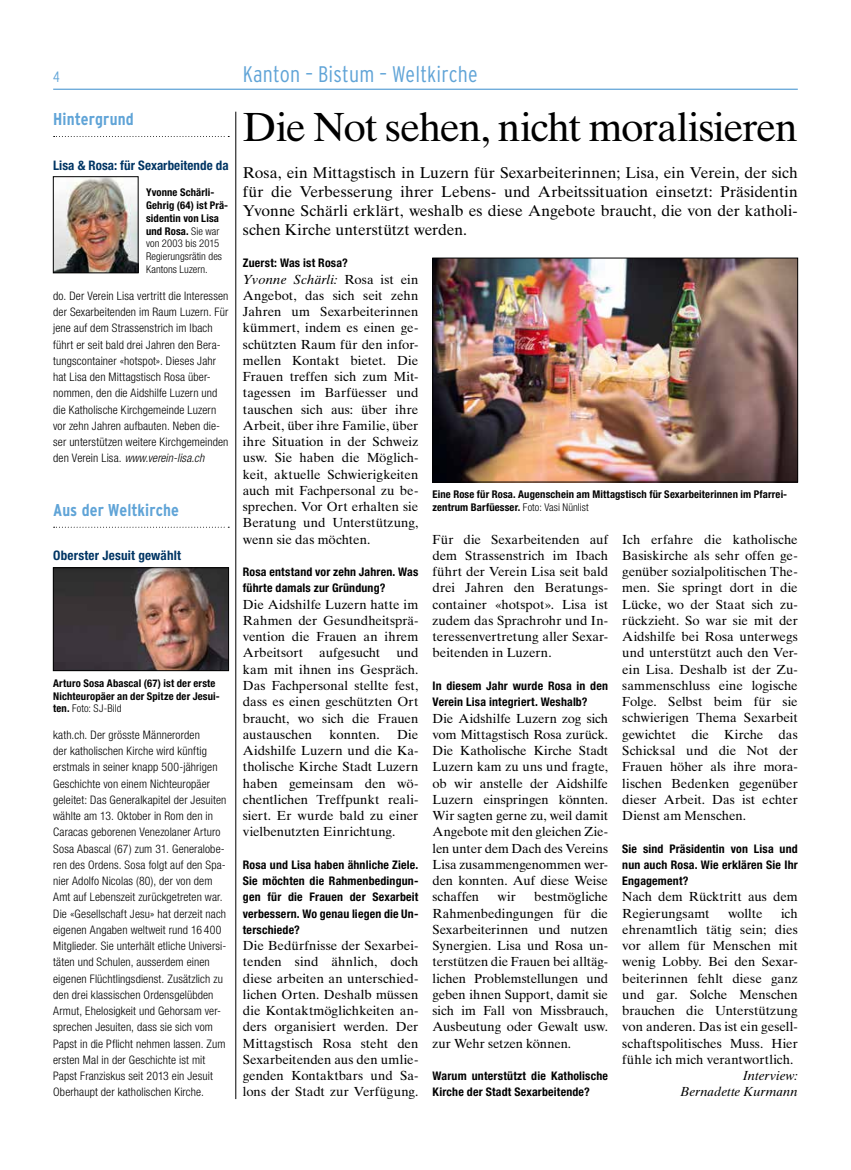
<style>
.page{position:relative;width:851px;height:1170px;background:#fff}
.page>*{position:absolute;margin:0;border:0;box-sizing:border-box;transform-origin:0 0}
.t1{font:40.62px "Times Ten LT Std";letter-spacing:-.035em;color:#000}
.t2{font:300 condensed 22.5px "Interstate";letter-spacing:.01em;color:#60a4d7}
.t3{font:700 condensed 17.12px "Interstate";letter-spacing:.005em;color:#60a4d7}
.t4{font:15.62px/18.8px "Times Ten LT Std";letter-spacing:-.005em;color:#000;text-align:justify}
.t5{font:300 condensed 15px "Interstate";color:#60a4d7}
.t6{font:13.12px/16.2px "Times Ten LT Std";letter-spacing:-.005em;color:#000;text-align:justify}
.t7{font:700 condensed 13.12px "Helvetica Neue LT Std";letter-spacing:.01em;color:#003564}
.t8{font:italic 13.12px/16.2px "Times Ten LT Std";color:#000;text-align:right}
.t9{font:700 condensed 11.88px/16.2px "Helvetica Neue LT Std";letter-spacing:.015em;color:#000}
.t10{font:300 condensed 11.75px/16.2px "Helvetica Neue LT Std";letter-spacing:.01em;color:#000}
.t11{font:700 condensed 10.62px/12.8px "Helvetica Neue LT Std";letter-spacing:.015em;color:#000}
.s1{font-style:italic}
.s2{font-weight:300}
</style>
<div class="page">
<hr style="left:235px;top:112px;width:1px;height:986px;background:#000">
<hr style="left:53px;top:89px;width:744px;height:1px;background:#60a4d7">
<img style="left:434px;top:260px;width:361px;height:220px">
<div style="left:432px;top:258px;width:365px;height:224px;border:1px solid #000"></div>
<svg style="left:54px;top:136px;width:175px;height:1px"></svg>
<svg style="left:54px;top:526px;width:175px;height:1px"></svg>
<img style="left:55px;top:569px;width:172px;height:99px">
<div style="left:53px;top:567px;width:176px;height:103px;border:1px solid #000"></div>
<img style="left:55px;top:178px;width:81px;height:93px">
<div style="left:53px;top:176px;width:85px;height:97px;border:1px solid #000"></div>
<p class="t5" style="left:53px;top:68px;width:8px">4</p>
<h2 class="t2" style="left:243px;top:62px;width:236px">Kanton – Bistum – Weltkirche</h2>
<h1 class="t1" style="left:243px;top:103px;width:556px">Die Not sehen, nicht moralisieren</h1>
<p class="t4" style="left:243px;top:164px;width:556px">Rosa, ein Mittagstisch in Luzern für Sexarbeiterinnen; Lisa, ein Verein, der sich für die Verbesserung ihrer Lebens- und Arbeitssituation einsetzt: Präsidentin Yvonne Schärli erklärt, weshalb es diese Angebote braucht, die von der katholi&shy;schen Kirche unterstützt werden.</p>
<p class="t9" style="left:243px;top:255px;width:106px">Zuerst: Was ist Rosa?</p>
<p class="t6" style="left:243px;top:271px;width:177px"><span class="s1">Yvonne Schärli:</span> Rosa ist ein Angebot, das sich seit zehn Jahren um Sexarbeiterinnen kümmert, indem es einen ge&shy;schützten Raum für den infor&shy;mellen Kontakt bietet. Die Frauen treffen sich zum Mit&shy;tagessen im Barfüesser und tauschen sich aus: über ihre Arbeit, über ihre Familie, über ihre Situation in der Schweiz usw. Sie haben die Möglich&shy;keit, aktuelle Schwierigkeiten auch mit Fachpersonal zu be&shy;sprechen. Vor Ort erhalten sie Beratung und Unterstützung, wenn sie das möchten.</p>
<p class="t9" style="left:243px;top:563px;width:177px">Rosa entstand vor zehn Jahren. Was führte damals zur Gründung?</p>
<p class="t6" style="left:243px;top:596px;width:177px">Die Aidshilfe Luzern hatte im Rahmen der Gesundheitsprä&shy;vention die Frauen an ihrem Arbeitsort aufgesucht und kam mit ihnen ins Gespräch.<br>Das Fachpersonal stellte fest, dass es einen geschützten Ort braucht, wo sich die Frauen austauschen</p>
<h3 class="t3" style="left:53px;top:110px;width:82px">Hintergrund</h3>
<p class="t7" style="left:53px;top:157px;width:177px">Lisa &amp; Rosa: für Sexarbeitende da</p>
<p class="t11" style="left:146px;top:186px;width:84px">Yvonne Schärli-<br>Gehrig (64) ist Prä&shy;sidentin von Lisa und Rosa. <span class="s2">Sie war von 2003 bis 2015<br>Regierungsrätin des<br>Kantons Luzern.</span></p>
<p class="t10" style="left:53px;top:287px;width:177px">do. Der Verein Lisa vertritt die Interessen der Sexarbeitenden im Raum Luzern. Für jene auf dem Strassenstrich im Ibach führt er seit bald drei Jahren den Bera&shy;tungscontainer «hotspot». Dieses Jahr hat Lisa den Mittagstisch Rosa über&shy;nommen, den die Aidshilfe Luzern und die Katholische Kirchgemeinde Luzern vor zehn Jahren aufbauten. Neben die&shy;ser unterstützen weitere Kirchgemeinden den Verein Lisa. <span class="s1">www.verein-lisa.ch</span></p>
<p class="t11" style="left:432px;top:488px;width:356px">Eine Rose für Rosa. Augenschein am Mittagstisch für Sexarbeiterinnen im Pfarrei&shy;zentrum Barfüesser. <span class="s2">Foto: Vasi Nünlist</span></p>
<h3 class="t3" style="left:53px;top:500px;width:127px">Aus der Weltkirche</h3>
<p class="t7" style="left:53px;top:547px;width:129px">Oberster Jesuit gewählt</p>
<p class="t6" style="left:432px;top:531px;width:177px">Für die Sexarbeitenden auf dem Strassenstrich im Ibach führt der Verein Lisa seit bald drei Jahren den Beratungs&shy;container «hotspot». Lisa ist zudem das Sprachrohr und In&shy;teressenvertretung aller Sexar&shy;beitenden in Luzern.</p>
<p class="t9" style="left:432px;top:677px;width:177px">In diesem Jahr wurde Rosa in den<br>Verein Lisa integriert. Weshalb?</p>
<p class="t6" style="left:432px;top:709px;width:177px">Die Aidshilfe Luzern zog sich vom Mittagstisch Rosa zurück.<br>Die Katholische Kirche Stadt Luzern kam zu uns und fragte, ob wir anstelle der Aidshilfe Luzern einspringen könnten.<br>Wir sagten gerne zu, weil damit Angebote mit den gleichen Zie&shy;len unter dem Dach des Vereins Lisa zusammengenommen wer&shy;den konnten. Auf diese Weise schaffen</p>
<p class="t6" style="left:622px;top:531px;width:177px">Ich erfahre die katholische Basiskirche als sehr offen ge&shy;genüber sozialpolitischen The&shy;men. Sie springt dort in die Lücke, wo der Staat sich zu&shy;rückzieht. So war sie mit der Aidshilfe bei Rosa unterwegs und unterstützt auch den Ver&shy;ein Lisa. Deshalb ist der Zu&shy;sammenschluss eine logische Folge. Selbst beim für sie schwierigen Thema Sexarbeit gewichtet die Kirche das Schicksal und die Not der Frauen höher als ihre mora&shy;lischen Bedenken gegenüber dieser Arbeit. Das ist echter Dienst am Menschen.</p>
<p class="t9" style="left:622px;top:840px;width:177px;text-align:justify">Sie sind Präsidentin von Lisa und nun auch Rosa. Wie erklären Sie Ihr Engagement?</p>
<p class="t6" style="left:622px;top:888px;width:177px">Nach dem Rücktritt aus dem<br>Regierungsamt</p>
<p class="t11" style="left:53px;top:676px;width:168px">Arturo Sosa Abascal (67) ist der erste<br>Nichteuropäer an der Spitze der Jesui&shy;ten. <span class="s2">Foto: SJ-Bild</span></p>
<p class="t6" style="left:243px;top:726px;width:177px;text-indent:154px">Die Aidshilfe Luzern und die Ka&shy;tholische Kirche Stadt Luzern haben gemeinsam den wö&shy;chentlichen Treffpunkt reali&shy;siert. Er wurde bald zu einer vielbenutzten Einrichtung.</p>
<p class="t9" style="left:243px;top:856px;width:177px;text-align:justify">Rosa und Lisa haben ähnliche Ziele.<br>Sie möchten die Rahmenbedingun&shy;gen für die Frauen der Sexarbeit verbessern. Wo genau liegen die Un&shy;terschiede?</p>
<p class="t6" style="left:243px;top:937px;width:177px">Die Bedürfnisse der Sexarbei&shy;tenden sind ähnlich, doch diese arbeiten an unterschied&shy;lichen Orten. Deshalb müssen die Kontaktmöglichkeiten an&shy;ders organisiert werden. Der Mittagstisch Rosa steht den Sexarbeitenden aus den umlie&shy;genden Kontaktbars und Sa&shy;lons der Stadt zur Verfügung.</p>
<p class="t6" style="left:329px;top:726px;width:52px">konnten.</p>
<p class="t10" style="left:53px;top:726px;width:175px">kath.ch. Der grösste Männerorden<br>der katholischen Kirche wird künftig erstmals in seiner knapp 500-jährigen Geschichte von einem Nichteuropäer geleitet: Das Generalkapitel der Jesuiten wählte am 13. Oktober in Rom den in Caracas geborenen Venezolaner Arturo Sosa Abascal (67) zum 31. Generalobe&shy;ren des Ordens. Sosa folgt auf den Spa&shy;nier Adolfo Nicolas (80), der von dem Amt auf Lebenszeit zurückgetreten war.<br>Die «Gesellschaft Jesu» hat derzeit nach eigenen Angaben weltweit rund 16 400<br>Mitglieder. Sie unterhält etliche Universi&shy;täten und Schulen, ausserdem einen eigenen Flüchtlingsdienst. Zusätzlich zu den drei klassischen Ordensgelübden Armut, Ehelosigkeit und Gehorsam ver&shy;sprechen Jesuiten, dass sie sich vom Papst in die Pflicht nehmen lassen. Zum ersten Mal in der Geschichte ist mit Papst Franziskus seit 2013 ein Jesuit Oberhaupt der katholischen Kirche.</p>
<p class="t6" style="left:432px;top:888px;width:177px;text-indent:102px">bestmögliche Rahmenbedingungen für die Sexarbeiterinnen und nutzen Synergien. Lisa und Rosa un&shy;terstützen die Frauen bei alltäg&shy;lichen Problemstellungen und geben ihnen Support, damit sie sich im Fall von Missbrauch, Ausbeutung oder Gewalt usw. zur Wehr setzen können.</p>
<p class="t9" style="left:432px;top:1067px;width:177px">Warum unterstützt die Katholische<br>Kirche der Stadt Sexarbeitende?</p>
<p class="t6" style="left:497px;top:888px;width:20px">wir</p>
<p class="t6" style="left:622px;top:904px;width:177px;text-indent:159px">ich ehrenamtlich tätig sein; dies vor allem für Menschen mit wenig Lobby. Bei den Sexar&shy;beiterinnen fehlt diese ganz und gar. Solche Menschen brauchen die Unterstützung von anderen. Das ist ein gesell&shy;schaftspolitisches Muss. Hier fühle ich mich verantwortlich.</p>
<p class="t8" style="left:680px;top:1067px;width:119px">Interview:<br>Bernadette Kurmann</p>
<p class="t6" style="left:728px;top:904px;width:36px">wollte</p>
</div>
